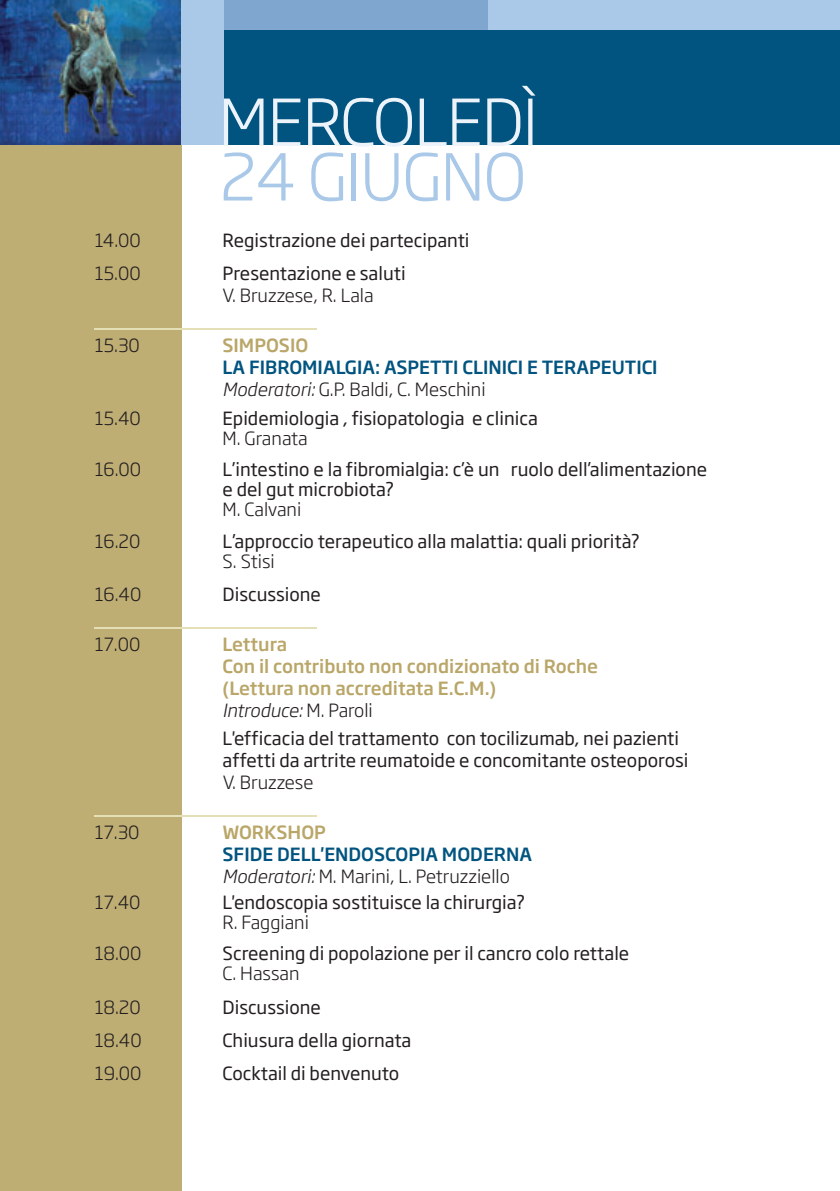
<style>
.page{position:relative;width:840px;height:1191px;background:#fff}
.page>*{position:absolute;margin:0;border:0;box-sizing:border-box;transform-origin:0 0}
.t1{font:300 63.6px "Soho Gothic Pro";letter-spacing:-.02em;color:#ecf3fa}
.t2{font:300 63.6px "Soho Gothic Pro";letter-spacing:-.02em;color:#aac9e9}
.t3{font:18px/20px "Soho Gothic Pro";color:#231f20}
.t4{font:300 18px "Soho Gothic Pro";color:#231f20}
.t5{font:500 18px/22px "Soho Gothic Pro";color:#00547f}
.t6{font:500 18px/22px "Soho Gothic Pro";color:#b9a668}
.s1{font-weight:300;font-style:italic;color:#231f20}
.s2{font-weight:300;color:#231f20}
</style>
<div class="page">
<div style="left:0;top:145px;width:181px;height:1046px;background:#bfae74"></div>
<img style="left:0;top:0;width:181px;height:145px">
<hr style="left:95px;top:329px;width:222px;height:1px;background:#e4dfb6">
<hr style="left:95px;top:627px;width:222px;height:1px;background:#e4dfb6">
<hr style="left:95px;top:815px;width:222px;height:1px;background:#e4dfb6">
<div style="left:181px;top:0;width:658px;height:145px;background:#aac9e9"></div>
<div style="left:224px;top:0;width:264px;height:83px;background:#7ea6cf"></div>
<div style="left:224px;top:30px;width:615px;height:115px;background:#00547f"></div>
<h1 class="t1" style="left:218px;top:97px;width:321px">mercoledì</h1>
<h1 class="t2" style="left:219px;top:151px;width:308px">24 giugno</h1>
<p class="t4" style="left:95px;top:233px;width:47px">14.00</p>
<p class="t3" style="left:222px;top:231px;width:248px">Registrazione dei partecipanti</p>
<p class="t4" style="left:95px;top:266px;width:47px">15.00</p>
<p class="t3" style="left:222px;top:265px;width:184px">Presentazione e saluti</p>
<p class="t4" style="left:222px;top:288px;width:152px">V. Bruzzese, r. lala</p>
<p class="t4" style="left:95px;top:338px;width:47px">15.30</p>
<p class="t6" style="left:222px;top:336px;width:87px">SIMPOSIO</p>
<p class="t5" style="left:222px;top:358px;width:436px">LA FIBROMIALGIA: ASPETTI CLINICI E TERAPEUTICI<br><span class="s1">Moderatori:</span> <span class="s2">g.P. Baldi, c. meschini</span></p>
<p class="t4" style="left:95px;top:411px;width:48px">15.40</p>
<p class="t3" style="left:222px;top:410px;width:316px">Epidemiologia , fisiopatologia e clinica</p>
<p class="t4" style="left:222px;top:431px;width:87px">m. granata</p>
<p class="t4" style="left:95px;top:462px;width:48px">16.00</p>
<p class="t3" style="left:222px;top:461px;width:486px">L’intestino e la fibromialgia: c’è un ruolo dell’alimentazione e del gut microbiota?</p>
<p class="t4" style="left:222px;top:502px;width:80px">m. calvani</p>
<p class="t4" style="left:95px;top:533px;width:47px">16.20</p>
<p class="t3" style="left:222px;top:532px;width:419px">L’approccio terapeutico alla malattia: quali priorità?</p>
<p class="t4" style="left:222px;top:553px;width:54px">S. Stisi</p>
<p class="t4" style="left:95px;top:587px;width:48px">16.40</p>
<p class="t3" style="left:222px;top:586px;width:100px">Discussione</p>
<p class="t4" style="left:95px;top:637px;width:47px">17.00</p>
<p class="t6" style="left:222px;top:635px;width:377px">Lettura<br>Con il contributo non condizionato di Roche (Lettura non accreditata E.C.M.)<br><span class="s1">Introduce:</span> <span class="s2">m. Paroli</span></p>
<p class="t3" style="left:222px;top:729px;width:467px;line-height:22px">L'efficacia del trattamento con tocilizumab, nei pazienti affetti da artrite reumatoide e concomitante osteoporosi</p>
<p class="t4" style="left:222px;top:775px;width:92px">V. Bruzzese</p>
<p class="t4" style="left:95px;top:825px;width:46px">17.30</p>
<p class="t6" style="left:222px;top:823px;width:105px">WORKSHOP</p>
<p class="t5" style="left:222px;top:845px;width:311px">SFIDE DELL'ENDOSCOPIA MODERNA<br><span class="s1">Moderatori:</span> <span class="s2">m. marini, l. Petruzziello</span></p>
<p class="t4" style="left:95px;top:895px;width:47px">17.40</p>
<p class="t3" style="left:222px;top:894px;width:304px">L'endoscopia sostituisce la chirurgia?</p>
<p class="t4" style="left:222px;top:915px;width:88px">r. Faggiani</p>
<p class="t4" style="left:95px;top:946px;width:48px">18.00</p>
<p class="t3" style="left:222px;top:945px;width:408px">Screening di popolazione per il cancro colo rettale</p>
<p class="t4" style="left:222px;top:966px;width:79px">c. Hassan</p>
<p class="t4" style="left:95px;top:1000px;width:47px">18.20</p>
<p class="t3" style="left:222px;top:998px;width:100px">Discussione</p>
<p class="t4" style="left:95px;top:1033px;width:48px">18.40</p>
<p class="t3" style="left:222px;top:1032px;width:190px">Chiusura della giornata</p>
<p class="t4" style="left:95px;top:1066px;width:48px">19.00</p>
<p class="t3" style="left:222px;top:1065px;width:178px">Cocktail di benvenuto</p>
</div>
